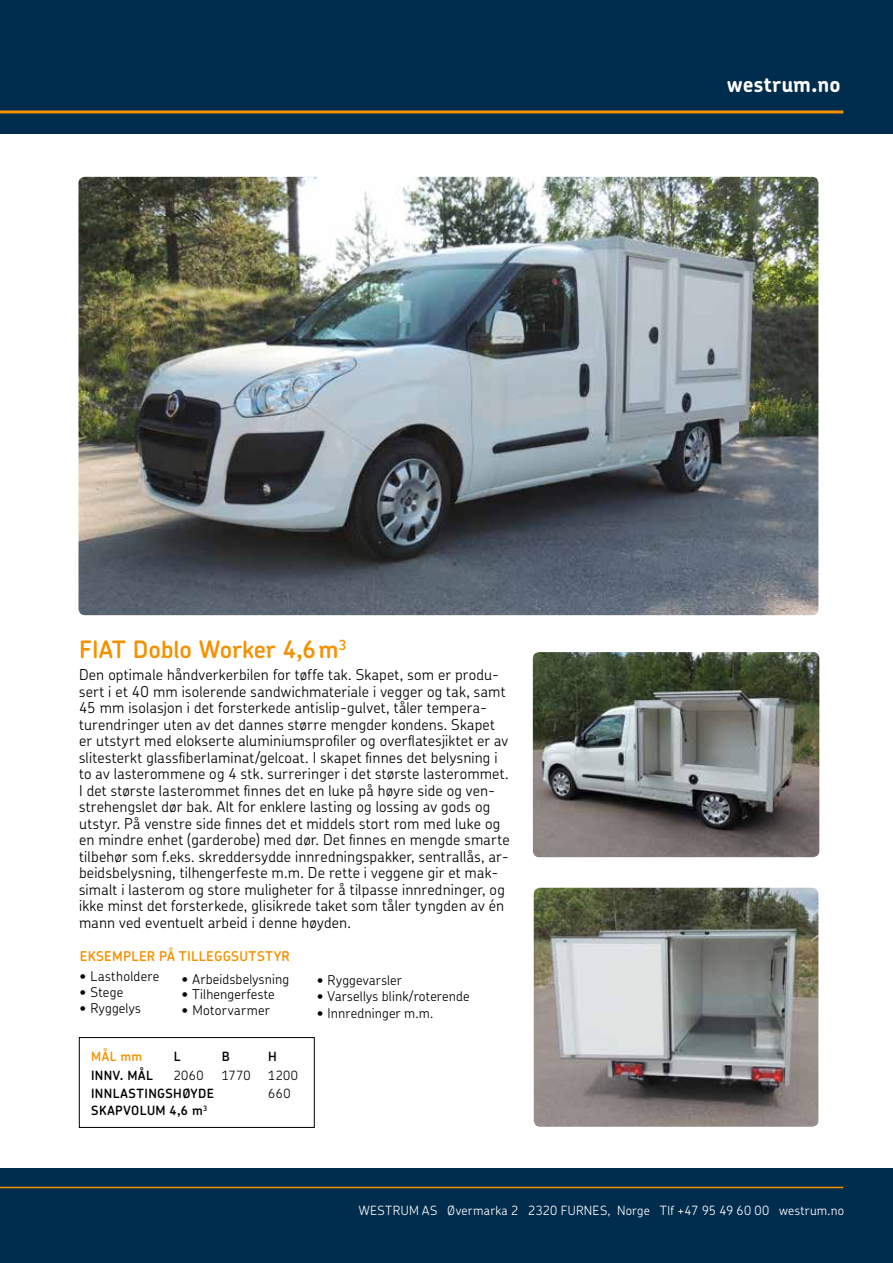
<style>
.page{position:relative;width:893px;height:1263px;background:#fff}
.page>*{position:absolute;margin:0;border:0;box-sizing:border-box;transform-origin:0 0}
.t1{font:600 24px "SKF Chevin";color:#f39200}
.t2{font:700 21px "SKF Chevin";letter-spacing:.01em;color:#fff}
.t3{font:300 15px/16.5px "SKF Chevin";letter-spacing:.015em;color:#000}
.t4{font:300 13.5px "SKF Chevin";letter-spacing:.015em;color:#000}
.t5{font:600 13.5px "SKF Chevin";letter-spacing:.025em;color:#f39200}
.t6{font:300 12.75px "SKF Chevin";letter-spacing:.025em;color:#fff}
.t7{font:600 12.75px "SKF Chevin";letter-spacing:.03em;color:#000}
.t8{font:300 12.75px "SKF Chevin";letter-spacing:.035em;color:#000}
.t9{font:600 12.75px "SKF Chevin";color:#f39200}
</style>
<div class="page">
<div style="left:0;top:1169px;width:893px;height:94px;background:#002c4d"></div>
<div style="left:0;top:0;width:893px;height:134px;background:#002c4d"></div>
<hr style="left:0;top:110px;width:843px;height:3px;background:#f39200">
<hr style="left:0;top:1187px;width:843px;height:1px;background:#f39200">
<img style="left:533px;top:652px;width:286px;height:205px">
<img style="left:534px;top:888px;width:284px;height:239px">
<img style="left:78px;top:177px;width:740px;height:438px">
<div style="left:79px;top:1037px;width:236px;height:91px;border:1px solid #000"></div>
<h2 class="t2" style="left:727px;top:71px;width:115px">westrum.no</h2>
<h1 class="t1" style="left:79px;top:633px;width:269px">FIAT Doblo Worker 4,6m<sup>3</sup></h1>
<p class="t3" style="left:79px;top:666px;width:432px">Den optimale håndverkerbilen for tøffe tak. Skapet, som er produ&shy;sert i et 40 mm isolerende sandwichmateriale i vegger og tak, samt 45 mm isolasjon i det forsterkede antislip-gulvet, tåler tempera&shy;turendringer uten av det dannes større mengder kondens. Skapet er utstyrt med elokserte aluminiumsprofiler og overflatesjiktet er av slitesterkt glassfiberlaminat/gelcoat. I skapet finnes det belysning i to av lasterommene og 4 stk. surreringer i det største lasterommet.<br>I det største lasterommet finnes det en luke på høyre side og ven&shy;strehengslet dør bak. Alt for enklere lasting og lossing av gods og utstyr. På venstre side finnes det et middels stort rom med luke og en mindre enhet (garderobe) med dør. Det finnes en mengde smarte tilbehør som f.eks. skreddersydde innredningspakker, sentrallås, ar&shy;beidsbelysning, tilhengerfeste m.m. De rette i veggene gir et mak&shy;simalt i lasterom og store muligheter for å tilpasse innredninger, og ikke minst det forsterkede, glisikrede taket som tåler tyngden av én mann ved eventuelt arbeid i denne høyden.</p>
<p class="t5" style="left:80px;top:947px;width:212px">EKSEMPLER PÅ TILLEGGSUTSTYR</p>
<p class="t4" style="left:80px;top:967px;width:81px">• Lastholdere</p>
<p class="t4" style="left:80px;top:983px;width:45px">• Stege</p>
<p class="t4" style="left:80px;top:999px;width:63px">• Ryggelys</p>
<p class="t4" style="left:182px;top:970px;width:109px">• Arbeidsbelysning</p>
<p class="t4" style="left:182px;top:986px;width:94px">• Tilhengerfeste</p>
<p class="t4" style="left:182px;top:1001px;width:90px">• Motorvarmer</p>
<p class="t9" style="left:91px;top:1048px;width:53px">MÅL mm</p>
<p class="t7" style="left:174px;top:1048px;width:8px">L</p>
<p class="t7" style="left:222px;top:1048px;width:10px">B</p>
<p class="t7" style="left:268px;top:1048px;width:10px">H</p>
<p class="t7" style="left:91px;top:1067px;width:63px">INNV. MÅL</p>
<p class="t8" style="left:174px;top:1067px;width:31px">2060</p>
<p class="t8" style="left:222px;top:1067px;width:30px">1770</p>
<p class="t8" style="left:268px;top:1067px;width:31px">1200</p>
<p class="t7" style="left:91px;top:1084px;width:124px">INNLASTINGSHØYDE</p>
<p class="t8" style="left:268px;top:1085px;width:24px">660</p>
<p class="t7" style="left:91px;top:1102px;width:118px">SKAPVOLUM 4,6 m<sup>3</sup></p>
<p class="t4" style="left:317px;top:971px;width:86px">• Ryggevarsler</p>
<p class="t4" style="left:317px;top:987px;width:154px">• Varsellys blink/roterende</p>
<p class="t4" style="left:317px;top:1004px;width:117px">• Innredninger m.m.</p>
<p class="t6" style="left:359px;top:1202px;width:487px">WESTRUM AS Øvermarka 2 2320 FURNES, Norge Tlf +47 95 49 60 00 westrum.no</p>
</div>
